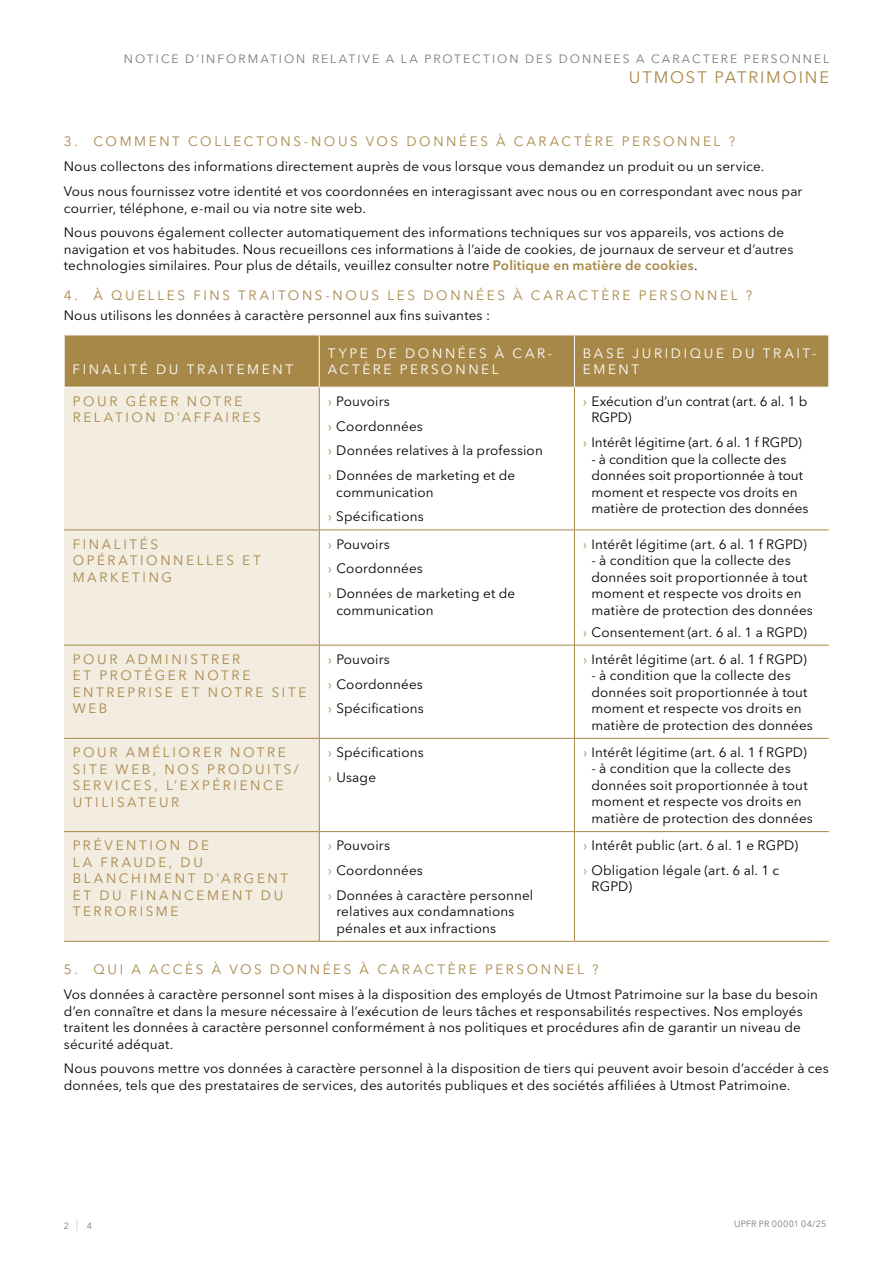
<style>
.page{position:relative;width:893px;height:1263px;background:#fff}
.page>*{position:absolute;margin:0;border:0;box-sizing:border-box;transform-origin:0 0}
.t1{font:16.5px "Avenir Next LT Pro";letter-spacing:.115em;color:#a88848}
.t2{font:13.5px/16.5px "Avenir Next LT Pro";letter-spacing:.01em;color:#000}
.t3{font:13.5px/16.5px "Avenir Next LT Pro";letter-spacing:.195em;color:#a88848}
.t4{font:13.5px/16.5px "Avenir Next LT Pro";letter-spacing:.195em;color:#fff}
.t5{font:12px "Avenir Next LT Pro";letter-spacing:.17em;color:#77787b}
.t6{font:9px "Avenir Next LT Pro";letter-spacing:.025em;color:#77787b}
.s1{font-weight:600;color:#a88848}
.s2{color:#a88848}
.s3{font-weight:200;font-size:11.25px}
</style>
<div class="page">
<div style="left:65px;top:336px;width:763px;height:51px;background:#a88848"></div>
<div style="left:64px;top:388px;width:255px;height:553px;background:#f3ece1"></div>
<hr style="left:319px;top:335px;width:1px;height:52px;background:#fff">
<hr style="left:574px;top:335px;width:1px;height:52px;background:#fff">
<hr style="left:64px;top:529px;width:255px;height:1px;background:#a88848">
<hr style="left:64px;top:738px;width:255px;height:1px;background:#a88848">
<hr style="left:574px;top:738px;width:255px;height:1px;background:#a88848">
<hr style="left:64px;top:831px;width:255px;height:1px;background:#a88848">
<hr style="left:574px;top:831px;width:255px;height:1px;background:#a88848">
<hr style="left:64px;top:941px;width:255px;height:1px;background:#a88848">
<hr style="left:574px;top:941px;width:255px;height:1px;background:#a88848">
<hr style="left:319px;top:530px;width:1px;height:115px;background:#a88848">
<hr style="left:574px;top:530px;width:1px;height:115px;background:#a88848">
<hr style="left:574px;top:645px;width:255px;height:1px;background:#a88848">
<hr style="left:319px;top:645px;width:255px;height:1px;background:#a88848">
<hr style="left:574px;top:645px;width:1px;height:93px;background:#a88848">
<hr style="left:319px;top:738px;width:255px;height:1px;background:#a88848">
<hr style="left:574px;top:739px;width:1px;height:92px;background:#a88848">
<hr style="left:319px;top:831px;width:255px;height:1px;background:#a88848">
<hr style="left:574px;top:832px;width:1px;height:109px;background:#a88848">
<hr style="left:319px;top:941px;width:255px;height:1px;background:#a88848">
<hr style="left:64px;top:645px;width:255px;height:1px;background:#a88848">
<hr style="left:319px;top:645px;width:1px;height:93px;background:#a88848">
<hr style="left:319px;top:739px;width:1px;height:92px;background:#a88848">
<hr style="left:319px;top:832px;width:1px;height:109px;background:#a88848">
<hr style="left:574px;top:529px;width:255px;height:1px;background:#a88848">
<hr style="left:319px;top:387px;width:1px;height:142px;background:#a88848">
<hr style="left:574px;top:387px;width:1px;height:142px;background:#a88848">
<hr style="left:319px;top:529px;width:255px;height:1px;background:#a88848">
<p class="t5" style="left:124px;top:52px;width:707px">NOTICE D’INFORMATION RELATIVE A LA PROTECTION DES DONNEES A CARACTERE PERSONNEL</p>
<p class="t1" style="left:629px;top:68px;width:202px">UTMOST PATRIMOINE</p>
<p class="t3" style="left:64px;top:133px;width:673px">3. COMMENT COLLECTONS-NOUS VOS DONNÉES À CARACTÈRE PERSONNEL ?</p>
<p class="t2" style="left:64px;top:154px;width:740px;line-height:24.8px">Nous collectons des informations directement auprès de vous lorsque vous demandez un produit ou un service.<br>Vous nous fournissez votre identité et vos coordonnées en interagissant avec nous ou en correspondant avec nous par</p>
<p class="t2" style="left:64px;top:195px;width:722px;line-height:24.8px">courrier, téléphone, e-mail ou via notre site web.<br>Nous pouvons également collecter automatiquement des informations techniques sur vos appareils, vos actions de</p>
<p class="t2" style="left:64px;top:241px;width:731px">navigation et vos habitudes. Nous recueillons ces informations à l’aide de cookies, de journaux de serveur et d’autres technologies similaires. Pour plus de détails, veuillez consulter notre <span class="s1">Politique en matière de cookies</span>.</p>
<p class="t3" style="left:64px;top:286px;width:690px">4. À QUELLES FINS TRAITONS-NOUS LES DONNÉES À CARACTÈRE PERSONNEL ?</p>
<p class="t2" style="left:64px;top:307px;width:428px">Nous utilisons les données à caractère personnel aux fins suivantes :</p>
<p class="t4" style="left:73px;top:361px;width:222px">FINALITÉ DU TRAITEMENT</p>
<p class="t4" style="left:328px;top:345px;width:226px">TYPE DE DONNÉES À CAR-<br>ACTÈRE PERSONNEL</p>
<p class="t4" style="left:583px;top:345px;width:235px">BASE JURIDIQUE DU TRAIT-<br>EMENT</p>
<p class="t3" style="left:73px;top:393px;width:190px">POUR GÉRER NOTRE<br>RELATION D'AFFAIRES</p>
<p class="t2" style="left:328px;top:389px;width:217px;line-height:24.8px"><span class="s2">›</span> Pouvoirs<br><span class="s2">›</span> Coordonnées<br><span class="s2">›</span> Données relatives à la profession <span class="s2">›</span> Données de marketing et de</p>
<p class="t2" style="left:328px;top:479px;width:107px;line-height:24.8px;text-indent:9px">communication <span class="s2">›</span> Spécifications</p>
<p class="t3" style="left:73px;top:535px;width:190px">FINALITÉS<br>OPÉRATIONNELLES ET<br>MARKETING</p>
<p class="t2" style="left:328px;top:531px;width:189px;line-height:24.8px"><span class="s2">›</span> Pouvoirs<br><span class="s2">›</span> Coordonnées<br><span class="s2">›</span> Données de marketing et de</p>
<p class="t2" style="left:336px;top:601px;width:99px">communication</p>
<p class="t2" style="left:591px;top:393px;width:217px;text-indent:-9px"><span class="s2">›</span> Exécution d’un contrat (art. 6 al. 1 b<br>RGPD)</p>
<p class="t2" style="left:583px;top:434px;width:220px"><span class="s2">›</span> Intérêt légitime (art. 6 al. 1 f RGPD)</p>
<p class="t2" style="left:591px;top:451px;width:219px">- à condition que la collecte des données soit proportionnée à tout moment et respecte vos droits en matière de protection des données</p>
<p class="t2" style="left:583px;top:535px;width:225px"><span class="s2">›</span> Intérêt légitime (art. 6 al. 1 f RGPD)</p>
<p class="t2" style="left:591px;top:552px;width:223px">- à condition que la collecte des données soit proportionnée à tout moment et respecte vos droits en matière de protection des données</p>
<p class="t2" style="left:583px;top:624px;width:225px"><span class="s2">›</span> Consentement (art. 6 al. 1 a RGPD)</p>
<p class="t3" style="left:73px;top:651px;width:235px">POUR ADMINISTRER<br>ET PROTÉGER NOTRE<br>ENTREPRISE ET NOTRE SITE<br>WEB</p>
<p class="t2" style="left:328px;top:647px;width:97px;line-height:24.8px"><span class="s2">›</span> Pouvoirs<br><span class="s2">›</span> Coordonnées <span class="s2">›</span> Spécifications</p>
<p class="t2" style="left:583px;top:651px;width:225px"><span class="s2">›</span> Intérêt légitime (art. 6 al. 1 f RGPD)</p>
<p class="t2" style="left:591px;top:667px;width:223px">- à condition que la collecte des données soit proportionnée à tout moment et respecte vos droits en matière de protection des données</p>
<p class="t3" style="left:73px;top:744px;width:228px">POUR AMÉLIORER NOTRE<br>SITE WEB, NOS PRODUITS/<br>SERVICES, L’EXPÉRIENCE<br>UTILISATEUR</p>
<p class="t2" style="left:328px;top:740px;width:97px;line-height:24.8px"><span class="s2">›</span> Spécifications <span class="s2">›</span> Usage</p>
<p class="t2" style="left:583px;top:744px;width:225px"><span class="s2">›</span> Intérêt légitime (art. 6 al. 1 f RGPD)</p>
<p class="t2" style="left:591px;top:760px;width:223px">- à condition que la collecte des données soit proportionnée à tout moment et respecte vos droits en matière de protection des données</p>
<p class="t3" style="left:73px;top:837px;width:217px">PRÉVENTION DE<br>LA FRAUDE, DU<br>BLANCHIMENT D'ARGENT<br>ET DU FINANCEMENT DU<br>TERRORISME</p>
<p class="t2" style="left:328px;top:833px;width:207px;line-height:24.8px"><span class="s2">›</span> Pouvoirs<br><span class="s2">›</span> Coordonnées<br><span class="s2">›</span> Données à caractère personnel</p>
<p class="t2" style="left:336px;top:903px;width:180px">relatives aux condamnations pénales et aux infractions</p>
<p class="t2" style="left:583px;top:833px;width:217px;line-height:24.8px"><span class="s2">›</span> Intérêt public (art. 6 al. 1 e RGPD) <span class="s2">›</span> Obligation légale (art. 6 al. 1 c</p>
<p class="t2" style="left:591px;top:878px;width:42px">RGPD)</p>
<p class="t3" style="left:64px;top:961px;width:536px">5. QUI A ACCÈS À VOS DONNÉES À CARACTÈRE PERSONNEL ?</p>
<p class="t2" style="left:64px;top:986px;width:756px">Vos données à caractère personnel sont mises à la disposition des employés de Utmost Patrimoine sur la base du besoin d’en connaître et dans la mesure nécessaire à l’exécution de leurs tâches et responsabilités respectives. Nos employés traitent les données à caractère personnel conformément à nos politiques et procédures afin de garantir un niveau de sécurité adéquat.</p>
<p class="t2" style="left:64px;top:1060px;width:766px">Nous pouvons mettre vos données à caractère personnel à la disposition de tiers qui peuvent avoir besoin d’accéder à ces données, tels que des prestataires de services, des autorités publiques et des sociétés affiliées à Utmost Patrimoine.</p>
<p class="t6" style="left:64px;top:1220px;width:30px">2 <span class="s3">|</span> 4</p>
<p class="t6" style="left:734px;top:1219px;width:94px">UPFR PR 00001 04/25</p>
</div>
